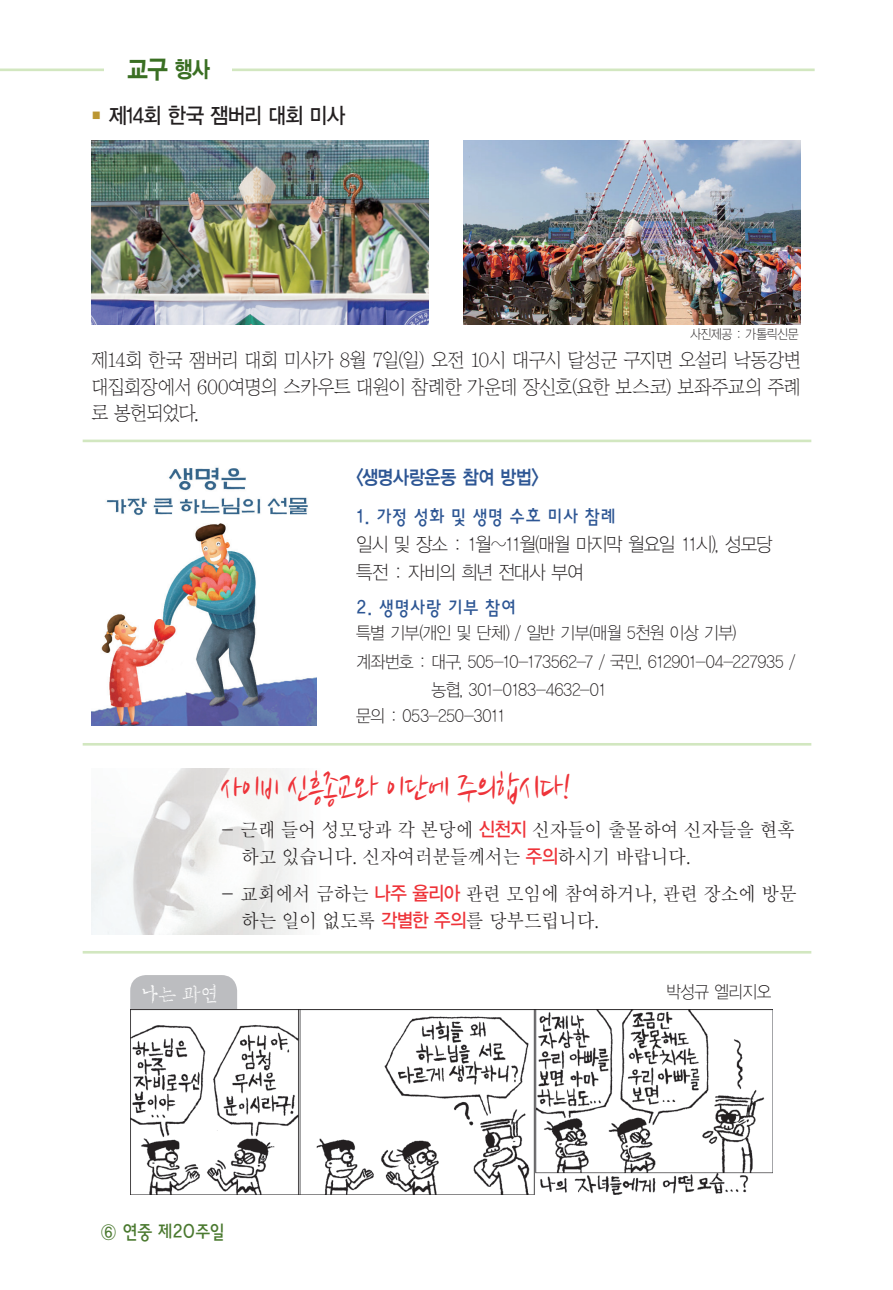
<style>
.page{position:relative;width:893px;height:1290px;background:#fff}
.page>*{position:absolute;margin:0;border:0;box-sizing:border-box;transform-origin:0 0}
.t1{font:40.25px "Nanum Brush";letter-spacing:-.02em;color:#ee3339;scale:.9 1}
.t2{font:26.25px "YDVYGO35";color:#3a6f23;scale:.85 1}
.t3{font:22.75px "SD Chuksaryunum Std";color:#fff;scale:.9 1}
.t4{font:21.88px "YDVYGO33";letter-spacing:-.04em;color:#231f20;scale:.9 1}
.t5{font:500 19.25px/27.1px "Adobe Myungjo Std";letter-spacing:-.02em;color:#231f20;scale:.93 1}
.t6{font:19.25px/26.2px "YDVY Sin";letter-spacing:-.07em;color:#231f20;text-align:justify;scale:.92 1}
.t7{font:19.25px/28px "YDVYGO31";letter-spacing:-.07em;color:#231f20;scale:.93 1}
.t8{font:19.25px "YDVYGO23";color:#2d5694;scale:.9 1}
.t9{font:19.25px "YDVYGO34";letter-spacing:-.01em;color:#2d5694;scale:.9 1}
.t10{font:19.25px "YDVYGO23";letter-spacing:-.03em;color:#4a792f;scale:.9 1}
.t11{font:17.5px "YDVYGO31";letter-spacing:-.04em;color:#231f20;scale:.93 1}
.t12{font:17.5px "YDVYGO31";letter-spacing:-.04em;color:#231f20;scale:.91 1}
.t13{font:13.12px "YDVYGO31";letter-spacing:-.025em;color:#231f20;scale:.9 1}
.s1{font-size:22.75px}
.s2{font-family:"YDVYGO32";font-size:12.25px;color:#bb9632}
.s3{font-family:"YDVYGO33";font-weight:400;color:#ee3339}
</style>
<div class="page">
<hr style="left:0;top:69px;width:815px;height:2px;background:#d2e7c0">
<div style="left:130px;top:975px;width:107px;height:34px;background:#bcbdc0"></div>
<img style="left:130px;top:1009px;width:643px;height:185px">
<img style="left:91px;top:769px;width:210px;height:165px">
<img style="left:91px;top:523px;width:226px;height:202px">
<img style="left:106px;top:467px;width:202px;height:49px">
<hr style="left:83px;top:951px;width:728px;height:2px;background:#d2e7c0">
<hr style="left:83px;top:743px;width:728px;height:2px;background:#d2e7c0">
<hr style="left:83px;top:440px;width:728px;height:2px;background:#d2e7c0">
<img style="left:91px;top:140px;width:337px;height:184px">
<img style="left:463px;top:140px;width:338px;height:184px">
<div style="left:105px;top:46px;width:127px;height:44px;background:#fff"></div>
<h2 class="t2" style="left:127px;top:54px;width:99px">교구 <span class="s1">행사</span></h2>
<p class="t4" style="left:91px;top:102px;width:284px"><span class="s2">◼</span> 제14회 한국 잼버리 대회 미사</p>
<p class="t13" style="left:690px;top:327px;width:122px">사진제공 : 가톨릭신문</p>
<p class="t6" style="left:91px;top:347px;width:773px">제14회 한국 잼버리 대회 미사가 8월 7일(일) 오전 10시 대구시 달성군 구지면 오설리 낙동강변 대집회장에서 600여명의 스카우트 대원이 참례한 가운데 장신호(요한 보스코) 보좌주교의 주례 로 봉헌되었다.</p>
<p class="t9" style="left:356px;top:466px;width:205px">&lt;생명사랑운동 참여 방법&gt;</p>
<p class="t8" style="left:356px;top:506px;width:290px">1. 가정 성화 및 생명 수호 미사 참례</p>
<p class="t7" style="left:356px;top:530px;width:449px">일시 및 장소 : 1월~11월(매월 마지막 월요일 11시), 성모당 특전 : 자비의 희년 전대사 부여</p>
<p class="t8" style="left:356px;top:597px;width:180px">2. 생명사랑 기부 참여</p>
<p class="t11" style="left:356px;top:623px;width:411px">특별 기부(개인 및 단체) / 일반 기부(매월 5천원 이상 기부)</p>
<p class="t11" style="left:356px;top:651px;width:474px">계좌번호 : 대구, 505-10-173562-7 / 국민, 612901-04-227935 /</p>
<p class="t11" style="left:431px;top:679px;width:190px">농협, 301-0183-4632-01</p>
<p class="t11" style="left:356px;top:705px;width:163px">문의 : 053-250-3011</p>
<h1 class="t1" style="left:220px;top:770px;width:392px">사이비 신흥종교와 이단에 주의합시다!</h1>
<p class="t5" style="left:241px;top:816px;width:597px;text-indent:-21px">- 근래 들어 성모당과 각 본당에 <span class="s3">신천지</span> 신자들이 출몰하여 신자들을 현혹 하고 있습니다. 신자여러분들께서는 <span class="s3">주의</span>하시기 바랍니다.</p>
<p class="t5" style="left:241px;top:880px;width:599px;text-indent:-21px">- 교회에서 금하는 <span class="s3">나주 율리아</span> 관련 모임에 참여하거나, 관련 장소에 방문 하는 일이 없도록 <span class="s3">각별한 주의</span>를 당부드립니다.</p>
<p class="t3" style="left:140px;top:983px;width:89px">나는 과연</p>
<p class="t12" style="left:666px;top:982px;width:117px">박성규 엘리지오</p>
<p class="t10" style="left:101px;top:1221px;width:139px">⑥ 연중 제20주일</p>
</div>
